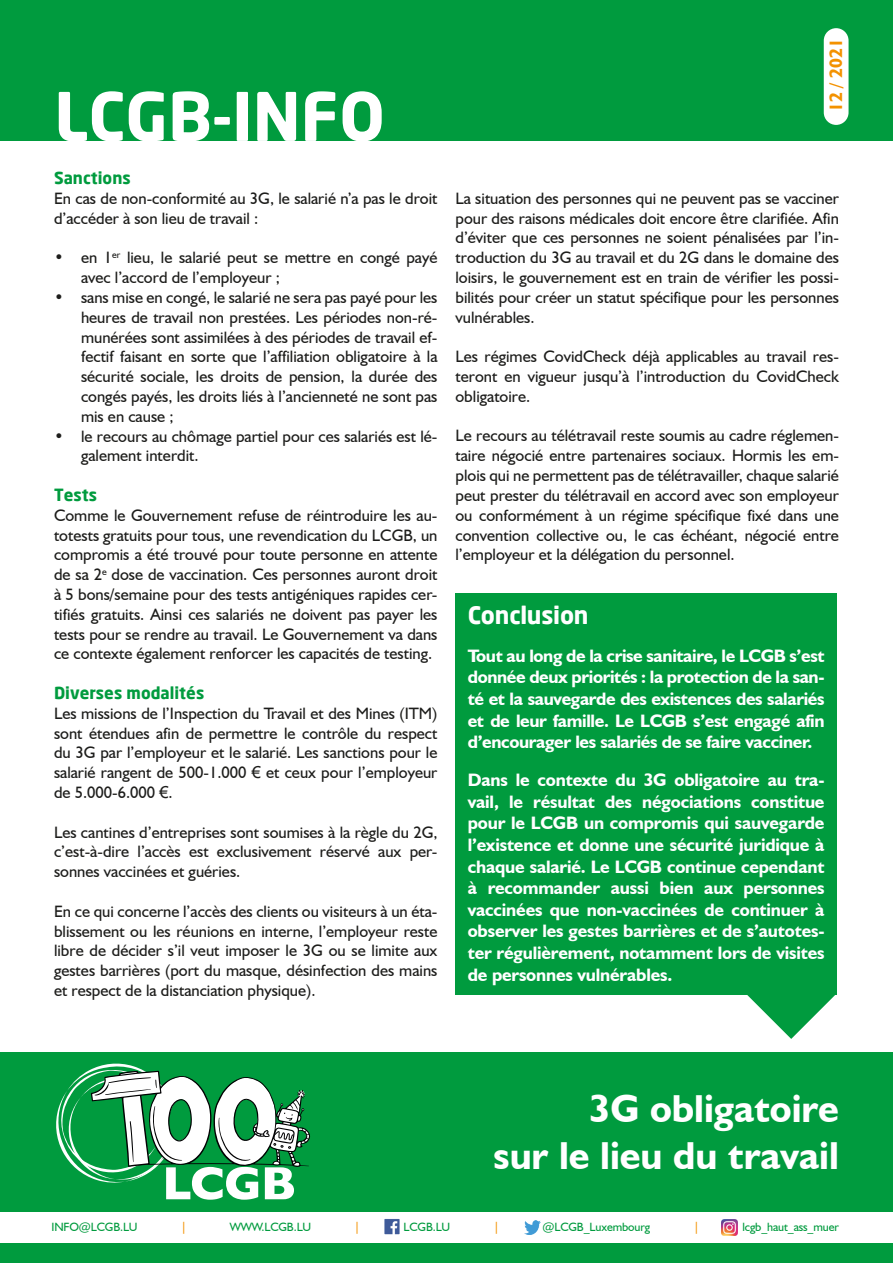
<style>
.page{position:relative;width:893px;height:1263px;background:#fff}
.page>*{position:absolute;margin:0;border:0;box-sizing:border-box;transform-origin:0 0}
.t1{font:700 66px "Neo Sans";color:#fff}
.t2{font:700 39px "Humanist 521 BT";color:#fff}
.t3{font:700 24px "Neo Sans";letter-spacing:-.01em;color:#fff}
.t4{font:700 18px/21.6px "Humanist 521 BT";letter-spacing:-.015em;color:#fff;text-align:justify}
.t5{font:700 18px "Humanist 521 BT";color:#f39200}
.t6{font:16.5px/19.8px "Humanist 521 BT";color:#1d1d1b;text-align:justify}
.t7{font:700 16.5px "Neo Sans";color:#009b3e}
.t8{font:12px "Humanist 521 BT";letter-spacing:-.01em;color:#009b3e}
.t9{font:12px "Humanist 521 BT";color:#f39200}
.s1{font-family:"Arial"}
</style>
<div class="page">
<div style="left:455px;top:593px;width:382px;height:401px;background:#009b3e"></div>
<svg style="left:743px;top:994px;width:94px;height:45px"></svg>
<div style="left:0;top:0;width:893px;height:140px;background:#009b3e"></div>
<div style="left:824px;top:28px;width:24px;height:97px;background:#fff;border-radius:12px"></div>
<div style="left:0;top:1052px;width:893px;height:211px;background:#009b3e"></div>
<div style="left:0;top:1212px;width:893px;height:30px;background:#fff"></div>
<svg style="left:56px;top:1063px;width:254px;height:137px"></svg>
<img style="left:384px;top:1219px;width:16px;height:16px">
<img style="left:524px;top:1221px;width:17px;height:13px">
<img style="left:721px;top:1219px;width:17px;height:17px">
<p class="t1" style="left:54px;top:74px;width:332px">LCGB-INFO</p>
<p class="t7" style="left:54px;top:167px;width:78px">Sanctions</p>
<p class="t6" style="left:54px;top:188px;width:385px">En cas de non-conformité au 3G, le salarié n’a pas le droit d’accéder à son lieu de travail :</p>
<p class="t6" style="left:81px;top:248px;width:358px;text-indent:-27px">• en 1<sup>er</sup> lieu, le salarié peut se mettre en congé payé avec l’accord de l’employeur ;</p>
<p class="t6" style="left:81px;top:287px;width:358px;text-indent:-27px">• sans mise en congé, le salarié ne sera pas payé pour les heures de travail non prestées. Les périodes non-ré&shy;munérées sont assimilées à des périodes de travail ef&shy;fectif faisant en sorte que l’affiliation obligatoire à la sécurité sociale, les droits de pension, la durée des congés payés, les droits liés à l’ancienneté ne sont pas mis en cause ;</p>
<p class="t6" style="left:81px;top:426px;width:358px;text-indent:-27px">• le recours au chômage partiel pour ces salariés est lé&shy;galement interdit.</p>
<p class="t7" style="left:54px;top:484px;width:44px">Tests</p>
<p class="t6" style="left:54px;top:505px;width:385px">Comme le Gouvernement refuse de réintroduire les au&shy;totests gratuits pour tous, une revendication du LCGB, un compromis a été trouvé pour toute personne en attente de sa 2<sup>e</sup> dose de vaccination. Ces personnes auront droit à 5 bons/semaine pour des tests antigéniques rapides cer&shy;tifiés gratuits. Ainsi ces salariés ne doivent pas payer les tests pour se rendre au travail. Le Gouvernement va dans ce contexte également renforcer les capacités de testing.</p>
<p class="t7" style="left:54px;top:682px;width:152px">Diverses modalités</p>
<p class="t6" style="left:54px;top:703px;width:385px">Les missions de l’Inspection du Travail et des Mines (ITM) sont étendues afin de permettre le contrôle du respect du 3G par l’employeur et le salarié. Les sanctions pour le salarié rangent de 500-1.000 <span class="s1">€</span> et ceux pour l’employeur de 5.000-6.000 <span class="s1">€</span>.</p>
<p class="t6" style="left:54px;top:822px;width:385px">Les cantines d’entreprises sont soumises à la règle du 2G, c’est-à-dire l’accès est exclusivement réservé aux per&shy;sonnes vaccinées et guéries.</p>
<p class="t6" style="left:54px;top:901px;width:385px">En ce qui concerne l’accès des clients ou visiteurs à un éta&shy;blissement ou les réunions en interne, l’employeur reste libre de décider s’il veut imposer le 3G ou se limite aux gestes barrières (port du masque, désinfection des mains et respect de la distanciation physique).</p>
<p class="t5" style="left:825px;top:112px;width:75px;rotate:-90deg">12 / 2021</p>
<p class="t6" style="left:455px;top:188px;width:385px">La situation des personnes qui ne peuvent pas se vacciner pour des raisons médicales doit encore être clarifiée. Afin d’éviter que ces personnes ne soient pénalisées par l’in&shy;troduction du 3G au travail et du 2G dans le domaine des loisirs, le gouvernement est en train de vérifier les possi&shy;bilités pour créer un statut spécifique pour les personnes vulnérables.</p>
<p class="t6" style="left:455px;top:346px;width:385px">Les régimes CovidCheck déjà applicables au travail res&shy;teront en vigueur jusqu’à l’introduction du CovidCheck obligatoire.</p>
<p class="t6" style="left:455px;top:426px;width:385px">Le recours au télétravail reste soumis au cadre réglemen&shy;taire négocié entre partenaires sociaux. Hormis les em&shy;plois qui ne permettent pas de télétravailler, chaque salarié peut prester du télétravail en accord avec son employeur ou conformément à un régime spécifique fixé dans une convention collective ou, le cas échéant, négocié entre l’employeur et la délégation du personnel.</p>
<p class="t3" style="left:468px;top:600px;width:122px">Conclusion</p>
<p class="t4" style="left:468px;top:644px;width:358px">Tout au long de la crise sanitaire, le LCGB s’est donnée deux priorités : la protection de la san&shy;té et la sauvegarde des existences des salariés et de leur famille. Le LCGB s’est engagé afin d’encourager les salariés de se faire vacciner.</p>
<p class="t4" style="left:468px;top:769px;width:358px">Dans le contexte du 3G obligatoire au tra&shy;vail, le résultat des négociations constitue pour le LCGB un compromis qui sauvegarde l’existence et donne une sécurité juridique à chaque salarié. Le LCGB continue cependant à recommander aussi bien aux personnes vaccinées que non-vaccinées de continuer à observer les gestes barrières et de s’autotes&shy;ter régulièrement, notamment lors de visites de personnes vulnérables.</p>
<p class="t2" style="left:589px;top:1084px;width:251px">3G obligatoire</p>
<p class="t2" style="left:494px;top:1131px;width:347px">sur le lieu du travail</p>
<p class="t8" style="left:51px;top:1219px;width:88px">INFO@LCGB.LU</p>
<p class="t9" style="left:181px;top:1219px;width:7px">|</p>
<p class="t8" style="left:230px;top:1219px;width:83px">WWW.LCGB.LU</p>
<p class="t9" style="left:354px;top:1219px;width:7px">|</p>
<p class="t8" style="left:403px;top:1219px;width:48px">LCGB.LU</p>
<p class="t9" style="left:493px;top:1219px;width:7px">|</p>
<p class="t8" style="left:542px;top:1219px;width:109px">@LCGB_Luxembourg</p>
<p class="t9" style="left:693px;top:1219px;width:7px">|</p>
<p class="t8" style="left:742px;top:1219px;width:98px">lcgb_haut_ass_muer</p>
</div>
